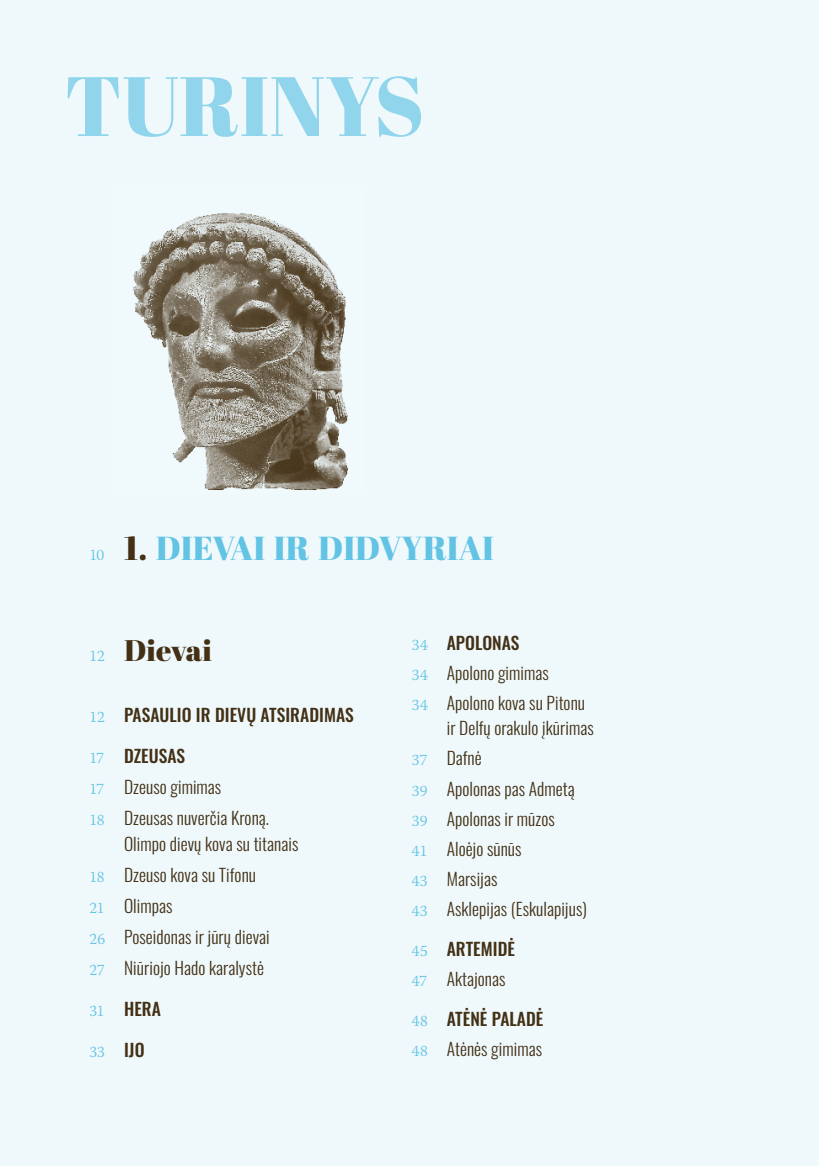
<style>
.page{position:relative;width:819px;height:1166px;background:#fff}
.page>*{position:absolute;margin:0;border:0;box-sizing:border-box;transform-origin:0 0}
.t1{font:84px "Abril Fatface";color:#91d5ec}
.t2{font:33.25px "Abril Fatface";letter-spacing:.005em;color:#62c3e4}
.t3{font:29.75px "Abril Fatface";color:#433015}
.t4{font:300 17.5px/30.1px "Oswald";letter-spacing:.005em;color:#433015}
.t5{font:500 17.5px "Oswald";letter-spacing:.005em;color:#433015}
.s1{font-family:"Warnock Pro";font-weight:300;font-size:15.75px}
.s2{color:#433015}
.s3{font-family:"Warnock Pro";font-weight:300;font-size:15.75px;color:#62c3e4}
.s4{font-family:"Warnock Pro";font-size:15.75px;color:#62c3e4}
.s5{font-weight:500}
</style>
<div class="page">
<div style="left:0;top:0;width:818px;height:1166px;background:#eff9fc"></div>
<img style="left:133px;top:213px;width:215px;height:277px">
<h1 class="t1" style="left:64px;top:47px;width:361px">TURINYS</h1>
<h2 class="t2" style="left:89px;top:525px;width:406px"><span class="s1">10</span> <span class="s2">1.</span> DIEVAI IR DIDVYRIAI</h2>
<h3 class="t3" style="left:89px;top:629px;width:124px"><span class="s3">12</span> DIEVAI</h3>
<p class="t5" style="left:89px;top:699px;width:266px"><span class="s3">12</span> PASAULIO IR DIEVŲ ATSIRADIMAS</p>
<p class="t4" style="left:89px;top:738px;width:181px;line-height:31px"><span class="s4">17</span> <span class="s5">DZEUSAS<br></span><span class="s4">17</span> Dzeuso gimimas<br><span class="s4">18</span> Dzeusas nuverčia Kroną.</p>
<p class="t4" style="left:89px;top:826px;width:210px;line-height:31px;text-indent:35px">Olimpo dievų kova su titanais<br><span class="s4">18</span> Dzeuso kova su Tifonu<br><span class="s4">21</span> Olimpas<br><span class="s4">26</span> Poseidonas ir jūrų dievai<br><span class="s4">27</span> Niūriojo Hado karalystė</p>
<p class="t5" style="left:89px;top:993px;width:73px"><span class="s3">31</span> HERA</p>
<p class="t5" style="left:89px;top:1034px;width:57px"><span class="s3">33</span> IJO</p>
<p class="t4" style="left:412px;top:626px;width:175px"><span class="s4">34</span> <span class="s5">APOLONAS<br></span><span class="s4">34</span> Apolono gimimas<br><span class="s4">34</span> Apolono kova su Pitonu</p>
<p class="t4" style="left:412px;top:711px;width:183px;text-indent:35px">ir Delfų orakulo įkūrimas<br><span class="s4">37</span> Dafnė<br><span class="s4">39</span> Apolonas pas Admetą<br><span class="s4">39</span> Apolonas ir mūzos<br><span class="s4">41</span> Aloėjo sūnūs<br><span class="s4">43</span> Marsijas<br><span class="s4">43</span> Asklepijas (Eskulapijus)</p>
<p class="t4" style="left:412px;top:932px;width:104px"><span class="s4">45</span> <span class="s5">ARTEMIDĖ<br></span><span class="s4">47</span> Aktajonas</p>
<p class="t4" style="left:412px;top:1002px;width:133px"><span class="s4">48</span> <span class="s5">ATĖNĖ PALADĖ<br></span><span class="s4">48</span> Atėnės gimimas</p>
</div>
